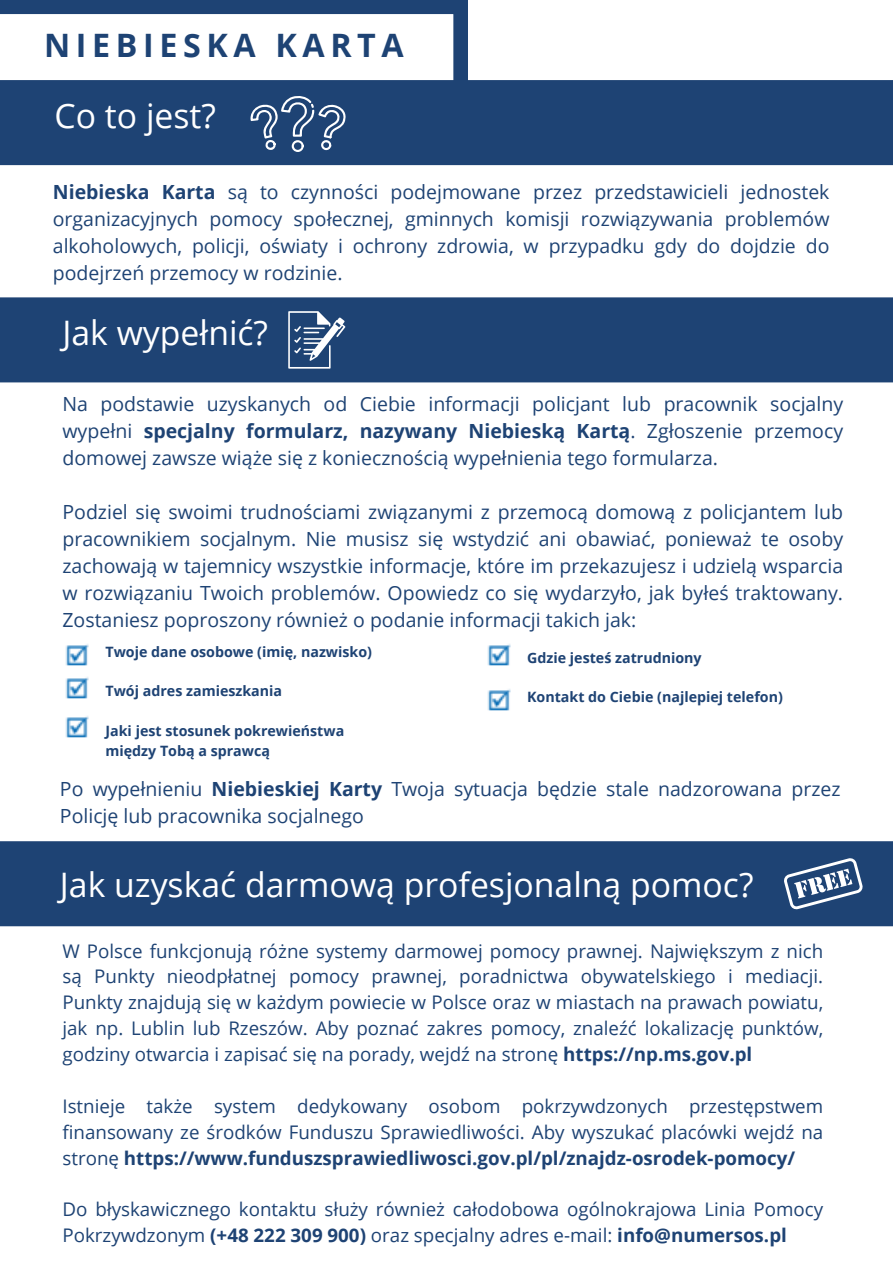
<style>
.page{position:relative;width:893px;height:1263px;background:#fff}
.page>*{position:absolute;margin:0;border:0;box-sizing:border-box;transform-origin:0 0}
.t1{font:33.75px "Open Sans";color:#fff}
.t2{font:700 32.25px "Open Sans";letter-spacing:.175em;color:#1e4374}
.t3{font:19.5px/27px "Open Sans";color:#1e4374;text-align:justify}
.t4{font:18.75px/25.9px "Open Sans";color:#1e4374;text-align:justify}
.t5{font:700 14.25px/19.6px "Open Sans";color:#1e4374}
.s1{font-weight:700}
</style>
<div class="page">
<div style="left:0;top:297px;width:893px;height:85px;background:#1e4374"></div>
<img style="left:65px;top:644px;width:24px;height:22px">
<img style="left:65px;top:677px;width:24px;height:22px">
<img style="left:65px;top:716px;width:24px;height:22px">
<img style="left:487px;top:689px;width:24px;height:22px">
<img style="left:487px;top:644px;width:24px;height:22px">
<div style="left:0;top:841px;width:893px;height:85px;background:#1e4374"></div>
<svg style="left:0;top:0;width:467px;height:80px"></svg>
<div style="left:0;top:80px;width:893px;height:85px;background:#1e4374"></div>
<svg style="left:784px;top:858px;width:78px;height:51px"></svg>
<svg style="left:288px;top:311px;width:57px;height:58px"></svg>
<svg style="left:248px;top:95px;width:97px;height:57px;background:#45638c"></svg>
<p class="t2" style="left:44px;top:23px;width:361px">NIEBIESKA KARTA</p>
<p class="t1" style="left:55px;top:92px;width:163px">Co to jest?</p>
<p class="t3" style="left:53px;top:178px;width:778px"><span class="s1">Niebieska Karta</span> są to czynności podejmowane przez przedstawicieli jednostek organizacyjnych pomocy społecznej, gminnych komisji rozwiązywania problemów alkoholowych, policji, oświaty i ochrony zdrowia, w przypadku gdy do dojdzie do podejrzeń przemocy w rodzinie.</p>
<h2 class="t1" style="left:62px;top:309px;width:207px">Jak wypełnić?</h2>
<p class="t3" style="left:62px;top:390px;width:782px">Na podstawie uzyskanych od Ciebie informacji policjant lub pracownik socjalny wypełni <span class="s1">specjalny formularz, nazywany Niebieską Kartą</span>. Zgłoszenie przemocy domowej zawsze wiąże się z koniecznością wypełnienia tego formularza.</p>
<h3 class="t3" style="left:62px;top:498px;width:782px">Podziel się swoimi trudnościami związanymi z przemocą domową z policjantem lub pracownikiem socjalnym. Nie musisz się wstydzić ani obawiać, ponieważ te osoby zachowają w tajemnicy wszystkie informacje, które im przekazujesz i udzielą wsparcia w rozwiązaniu Twoich problemów. Opowiedz co się wydarzyło, jak byłeś traktowany.<br>Zostaniesz poproszony również o podanie informacji takich jak:</h3>
<p class="t5" style="left:105px;top:642px;width:268px">Twoje dane osobowe (imię, nazwisko)</p>
<h2 class="t5" style="left:105px;top:681px;width:178px">Twój adres zamieszkania</h2>
<h3 class="t5" style="left:105px;top:720px;width:240px">Jaki jest stosunek pokrewieństwa między Tobą a sprawcą</h3>
<h3 class="t5" style="left:527px;top:648px;width:176px">Gdzie jesteś zatrudniony</h3>
<p class="t5" style="left:527px;top:687px;width:257px">Kontakt do Ciebie (najlepiej telefon)</p>
<p class="t3" style="left:60px;top:775px;width:782px">Po wypełnieniu <span class="s1">Niebieskiej Karty</span> Twoja sytuacja będzie stale nadzorowana przez<br>Policję lub pracownika socjalnego</p>
<h1 class="t1" style="left:60px;top:861px;width:695px">Jak uzyskać darmową profesjonalną pomoc?</h1>
<p class="t4" style="left:62px;top:937px;width:762px">W Polsce funkcjonują różne systemy darmowej pomocy prawnej. Największym z nich są Punkty nieodpłatnej pomocy prawnej, poradnictwa obywatelskiego i mediacji.<br>Punkty znajdują się w każdym powiecie w Polsce oraz w miastach na prawach powiatu, jak np. Lublin lub Rzeszów. Aby poznać zakres pomocy, znaleźć lokalizację punktów, godziny otwarcia i zapisać się na porady, wejdź na stronę <span class="s1">https://np.ms.gov.pl</span></p>
<p class="t4" style="left:62px;top:1092px;width:762px">Istnieje także system dedykowany osobom pokrzywdzonych przestępstwem finansowany ze środków Funduszu Sprawiedliwości. Aby wyszukać placówki wejdź na stronę <span class="s1">https://www.funduszsprawiedliwosci.gov.pl/pl/znajdz-osrodek-pomocy/</span></p>
<p class="t4" style="left:62px;top:1196px;width:762px">Do błyskawicznego kontaktu służy również całodobowa ogólnokrajowa Linia Pomocy<br>Pokrzywdzonym <span class="s1">(+48 222 309 900)</span> oraz specjalny adres e-mail: <span class="s1">info@numersos.pl</span></p>
</div>
